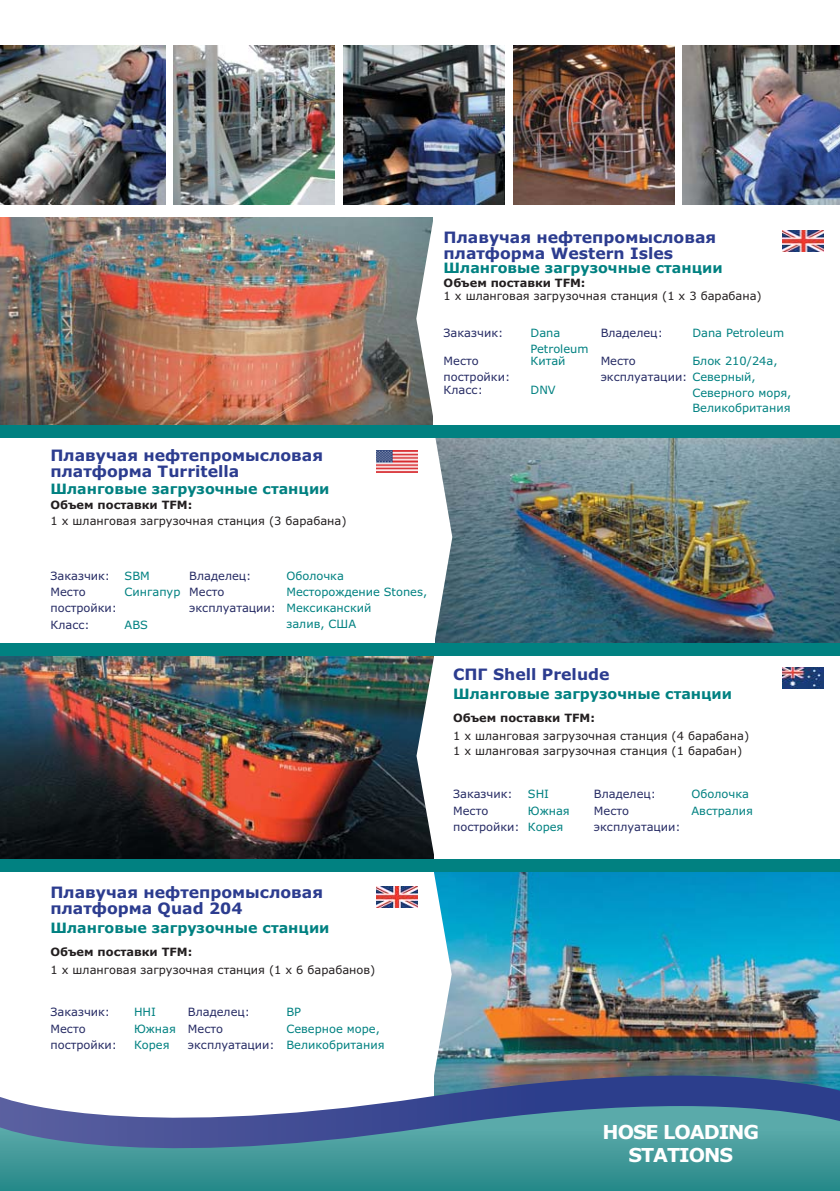
<style>
.page{position:relative;width:840px;height:1191px;background:#fff}
.page>*{position:absolute;margin:0;border:0;box-sizing:border-box;transform-origin:0 0}
.t1{font:700 19.2px/22.8px "Verdana";letter-spacing:-.055em;color:#fff;text-align:center}
.t2{font:700 15.6px/15.6px "Verdana";color:#2c3c8f}
.t3{font:700 14.2px "Verdana";color:#018181}
.t4{font:11.4px/15.6px "Verdana";color:#262b64}
.t5{font:11.4px/15.4px "Verdana";color:#231f20}
.t6{font:11.4px/15.6px "Verdana";color:#018181}
.t7{font:700 11.4px "Verdana";color:#231f20}
.s1{color:#018181}
</style>
<div class="page">
<img style="left:0;top:655px;width:416px;height:204px">
<img style="left:451px;top:871px;width:388px;height:178px">
<img style="left:0;top:217px;width:416px;height:208px">
<svg style="left:416px;top:655px;width:18px;height:204px"></svg>
<svg style="left:433px;top:871px;width:18px;height:178px"></svg>
<img style="left:782px;top:668px;width:41px;height:20px">
<img style="left:376px;top:886px;width:41px;height:21px">
<img style="left:452px;top:437px;width:387px;height:206px">
<svg style="left:416px;top:217px;width:36px;height:426px"></svg>
<img style="left:782px;top:231px;width:41px;height:20px">
<img style="left:376px;top:450px;width:41px;height:22px">
<div style="left:0;top:425px;width:839px;height:12px;background:#018181"></div>
<div style="left:0;top:643px;width:839px;height:12px;background:#018181"></div>
<div style="left:0;top:859px;width:839px;height:12px;background:#018181"></div>
<img style="left:0;top:45px;width:165px;height:159px">
<img style="left:173px;top:45px;width:162px;height:159px">
<img style="left:343px;top:45px;width:161px;height:159px">
<img style="left:513px;top:45px;width:161px;height:159px">
<img style="left:682px;top:45px;width:157px;height:159px">
<img style="left:434px;top:1049px;width:405px;height:30px">
<svg style="left:0;top:1079px;width:839px;height:112px;background:#5b92a6"></svg>
<h2 class="t2" style="left:50px;top:449px;width:274px">Плавучая нефтепромысловая платформа Turritella</h2>
<p class="t3" style="left:50px;top:483px;width:280px">Шланговые загрузочные станции</p>
<p class="t7" style="left:50px;top:501px;width:143px">Объем поставки TFM:</p>
<p class="t5" style="left:50px;top:514px;width:297px">1 x шланговая загрузочная станция (3 барабана)</p>
<p class="t4" style="left:50px;top:568px;width:61px">Заказчик:</p>
<p class="t6" style="left:124px;top:568px;width:27px">SBM</p>
<p class="t4" style="left:189px;top:568px;width:64px">Владелец:</p>
<p class="t6" style="left:286px;top:568px;width:59px">Оболочка</p>
<p class="t4" style="left:50px;top:585px;width:68px">Место постройки:</p>
<p class="t4" style="left:189px;top:585px;width:88px;text-indent:-65px"><span class="s1">Сингапур</span> Место эксплуатации:</p>
<p class="t6" style="left:286px;top:585px;width:142px">Месторождение Stones,<br>Мексиканский</p>
<p class="t4" style="left:50px;top:618px;width:41px">Класс:</p>
<p class="t6" style="left:124px;top:618px;width:25px">ABS</p>
<p class="t6" style="left:286px;top:617px;width:71px">залив, США</p>
<h2 class="t2" style="left:443px;top:231px;width:274px">Плавучая нефтепромысловая платформа Western Isles</h2>
<p class="t3" style="left:443px;top:263px;width:280px">Шланговые загрузочные станции</p>
<p class="t7" style="left:443px;top:278px;width:143px">Объем поставки TFM:</p>
<p class="t5" style="left:443px;top:289px;width:319px">1 x шланговая загрузочная станция (1 x 3 барабана)</p>
<p class="t4" style="left:443px;top:326px;width:61px">Заказчик:</p>
<p class="t6" style="left:530px;top:326px;width:59px">Dana<br>Petroleum</p>
<p class="t4" style="left:600px;top:326px;width:64px">Владелец:</p>
<p class="t6" style="left:692px;top:326px;width:93px">Dana Petroleum</p>
<p class="t4" style="left:443px;top:354px;width:68px">Место постройки:</p>
<p class="t6" style="left:530px;top:354px;width:37px">Китай</p>
<p class="t4" style="left:600px;top:354px;width:156px">Место<br>эксплуатации: <span class="s1">Северный,</span></p>
<p class="t6" style="left:692px;top:354px;width:87px">Блок 210/24a,</p>
<p class="t6" style="left:692px;top:386px;width:100px">Северного моря,<br>Великобритания</p>
<p class="t4" style="left:443px;top:383px;width:41px">Класс:</p>
<p class="t6" style="left:530px;top:383px;width:27px">DNV</p>
<h2 class="t2" style="left:453px;top:668px;width:158px">СПГ Shell Prelude</h2>
<p class="t3" style="left:453px;top:688px;width:280px">Шланговые загрузочные станции</p>
<p class="t7" style="left:453px;top:713px;width:143px">Объем поставки TFM:</p>
<p class="t5" style="left:453px;top:729px;width:297px">1 x шланговая загрузочная станция (4 барабана)<br>1 x шланговая загрузочная станция (1 барабан)</p>
<p class="t4" style="left:453px;top:787px;width:61px">Заказчик:</p>
<p class="t6" style="left:527px;top:787px;width:23px">SHI</p>
<p class="t4" style="left:593px;top:787px;width:64px">Владелец:</p>
<p class="t6" style="left:691px;top:787px;width:59px">Оболочка</p>
<p class="t4" style="left:453px;top:804px;width:68px">Место постройки:</p>
<p class="t6" style="left:527px;top:804px;width:43px">Южная<br>Корея</p>
<p class="t4" style="left:593px;top:804px;width:88px">Место эксплуатации:</p>
<p class="t6" style="left:691px;top:804px;width:63px">Австралия</p>
<h2 class="t2" style="left:50px;top:886px;width:274px">Плавучая нефтепромысловая платформа Quad 204</h2>
<p class="t3" style="left:50px;top:922px;width:280px">Шланговые загрузочные станции</p>
<p class="t7" style="left:50px;top:947px;width:143px">Объем поставки TFM:</p>
<p class="t5" style="left:50px;top:962px;width:326px">1 x шланговая загрузочная станция (1 x 6 барабанов)</p>
<p class="t4" style="left:50px;top:1005px;width:61px">Заказчик:</p>
<p class="t6" style="left:134px;top:1005px;width:23px">HHI</p>
<p class="t4" style="left:188px;top:1005px;width:64px">Владелец:</p>
<p class="t6" style="left:286px;top:1005px;width:16px">BP</p>
<p class="t4" style="left:50px;top:1022px;width:68px">Место постройки:</p>
<p class="t6" style="left:134px;top:1022px;width:43px">Южная<br>Корея</p>
<p class="t4" style="left:188px;top:1022px;width:88px">Место эксплуатации:</p>
<p class="t6" style="left:286px;top:1022px;width:100px">Северное море,<br>Великобритания</p>
<h1 class="t1" style="left:602px;top:1122px;width:158px">HOSE LOADING<br>STATIONS</h1>
</div>
